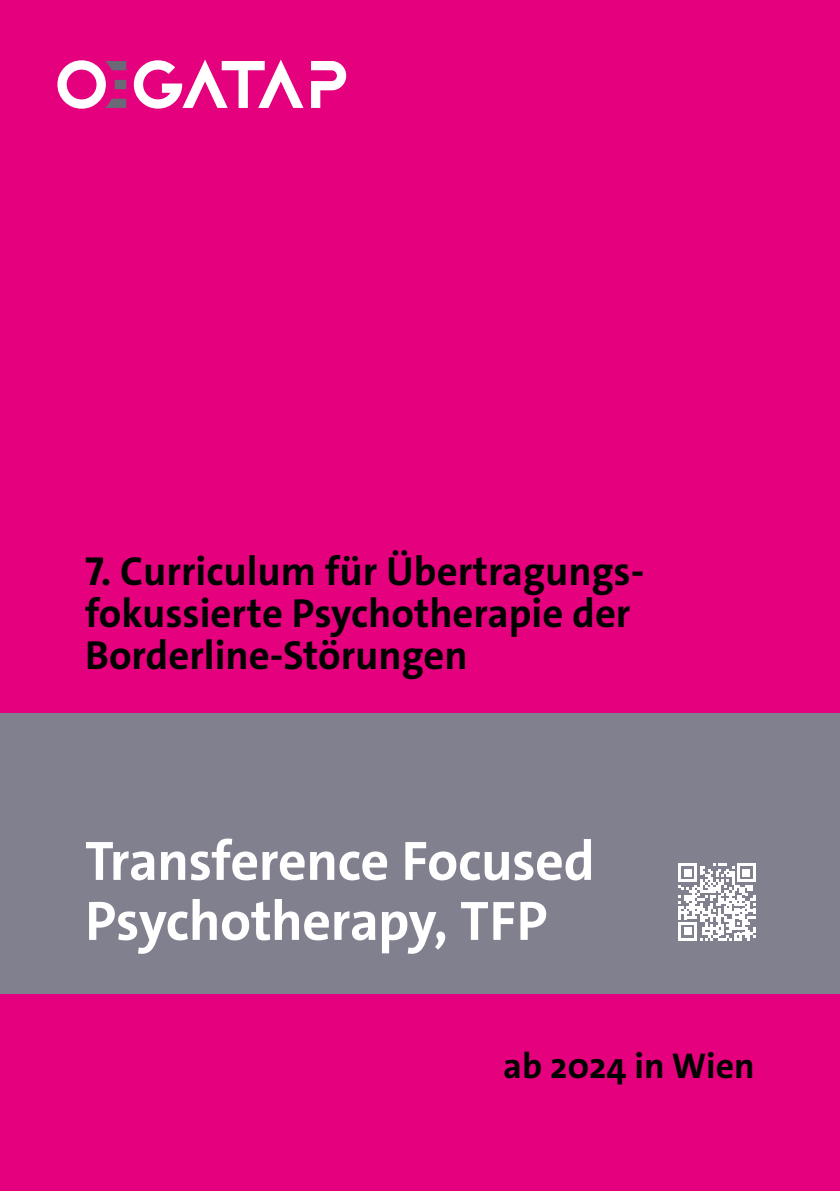
<style>
.page{position:relative;width:840px;height:1191px;background:#fff}
.page>*{position:absolute;margin:0;border:0;box-sizing:border-box;transform-origin:0 0}
.t1{font:700 56px/60px "The Sans";letter-spacing:-.01em;color:#fff}
.t2{font:700 40.8px/42.4px "The Sans";color:#000}
.t3{font:700 36px "The Sans";color:#000}
</style>
<div class="page">
<div style="left:0;top:0;width:839px;height:1191px;background:#e5007d"></div>
<div style="left:0;top:713px;width:839px;height:281px;background:#81808f"></div>
<svg style="left:311px;top:61px;width:35px;height:47px"></svg>
<svg style="left:134px;top:60px;width:169px;height:49px"></svg>
<svg style="left:57px;top:60px;width:69px;height:49px"></svg>
<svg style="left:678px;top:863px;width:77px;height:77px"></svg>
<p class="t2" style="left:85px;top:550px;width:560px">7. Curriculum für Übertragungs&shy;fokussierte Psychotherapie der<br>Borderline-Störungen</p>
<h1 class="t1" style="left:85px;top:831px;width:511px">Transference Focused<br>Psychotherapy, TFP</h1>
<p class="t3" style="left:503px;top:1042px;width:253px">ab 2024 in Wien</p>
</div>
